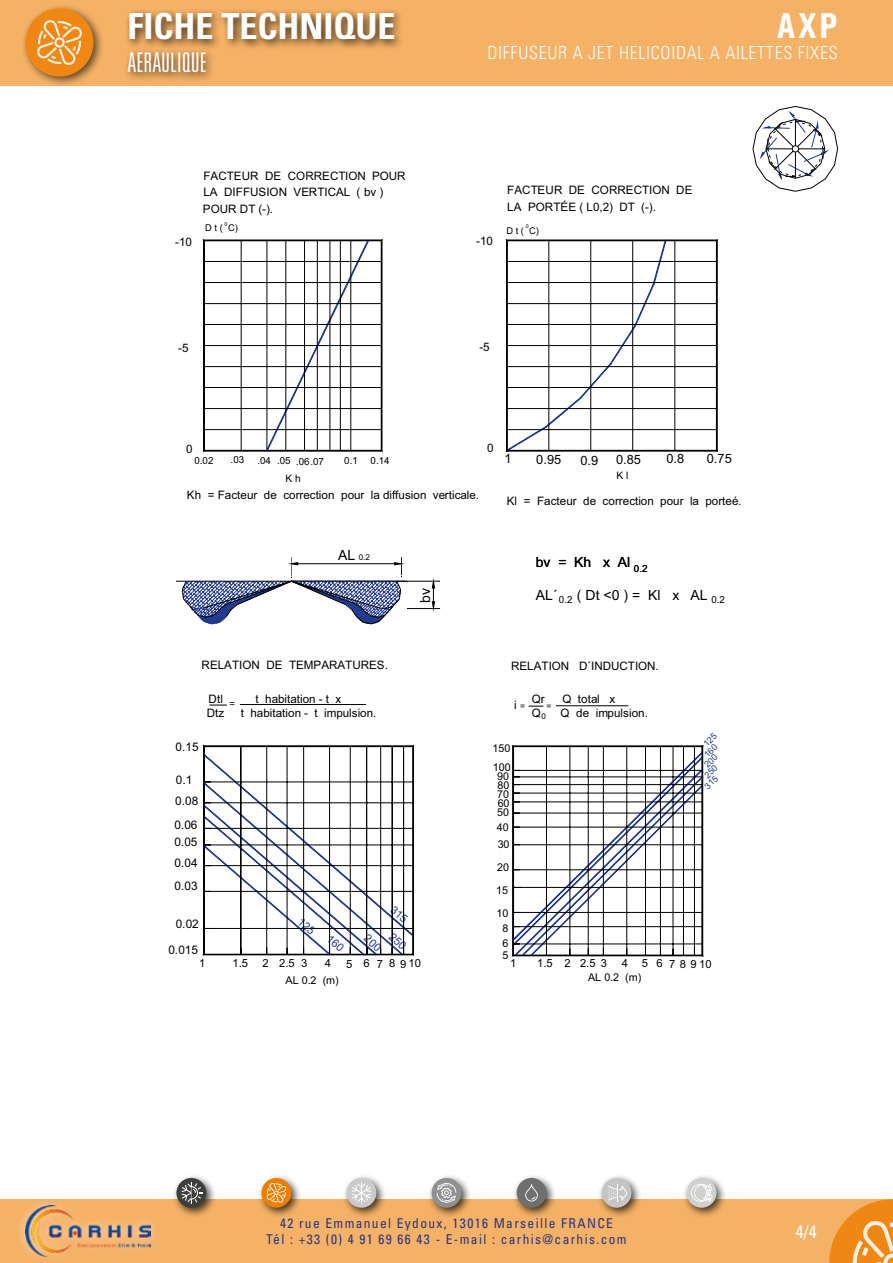
<style>
.page{position:relative;width:893px;height:1263px;background:#fff}
.page>*{position:absolute;margin:0;border:0;box-sizing:border-box;transform-origin:0 0}
.t1{font:700 condensed 36px "Univers LT Std";color:#fff}
.t2{font:700 36px "Univers Condensed";color:#fff}
.t3{font:300 ultra-condensed 27px "Univers LT Std";color:#fff}
.t4{font:300 condensed 18px "Univers LT Std";letter-spacing:.04em;color:#fff}
.t5{font:condensed 18px "Univers LT Std";color:#fff}
.t6{font:13.95px "Arial";color:#000}
.t7{font:condensed 13.5px/16.2px "Univers LT Std";letter-spacing:.1em;color:#283583;text-align:center}
.t8{font:12.9px "Arial";color:#000}
.t9{font:11.85px/25.5px "Arial";letter-spacing:.005em;color:#000;text-align:right}
.t10{font:11.7px/15.5px "Arial";color:#000}
.t11{font:11.25px "Arial";letter-spacing:.315em;color:#000}
.t12{font:10.8px/8.7px "Arial";letter-spacing:-.005em;color:#000}
.t13{font:10.2px "Arial";color:#000}
.t14{font:9.75px "Arial";letter-spacing:-.005em;color:#000}
.t15{font:9.45px "Arial";color:#000}
.t16{font:9.3px "Arial";color:#000}
.t17{font:8.85px/8.1px "Arial";color:#213a8e}
.t18{font:8.7px "Arial";color:#000}
.t19{font:8.1px "Arial";color:#000}
.t20{font:5.4px "Arial";color:#000}
.s1{font-size:13.95px}
.s2{font-size:8.7px}
</style>
<div class="page">
<div style="left:0;top:0;width:893px;height:85px;background:#f5b166"></div>
<div style="left:21px;top:3px;width:83px;height:85px;background:#000;opacity:.75"></div>
<div style="left:26px;top:9px;width:68px;height:68px;background:#f08714;border-radius:50%"></div>
<svg style="left:37px;top:20px;width:45px;height:45px"></svg>
<div style="left:124px;top:8px;width:281px;height:75px;background:#000;opacity:.75"></div>
<div style="left:0;top:1199px;width:893px;height:64px;background:#f5b166"></div>
<div style="left:16px;top:1196px;width:144px;height:67px;background:#fff;opacity:.75"></div>
<img style="left:26px;top:1205px;width:125px;height:51px">
<div style="left:257px;top:1173px;width:45px;height:46px;background:#000;opacity:.75"></div>
<div style="left:261px;top:1178px;width:30px;height:30px;background:#ef7d00;border-radius:50%"></div>
<svg style="left:266px;top:1183px;width:20px;height:20px"></svg>
<hr style="left:892px;top:0;width:1px;height:85px;background:#ef7d00">
<div style="left:172px;top:1173px;width:45px;height:46px;background:#000;opacity:.75"></div>
<div style="left:176px;top:1178px;width:30px;height:30px;background:#3e3e3d;border-radius:50%"></div>
<svg style="left:182px;top:1182px;width:20px;height:21px"></svg>
<div style="left:512px;top:1173px;width:45px;height:46px;background:#000;opacity:.75"></div>
<div style="left:517px;top:1178px;width:29px;height:30px;background:#706f6f;border-radius:50%"></div>
<svg style="left:525px;top:1184px;width:13px;height:17px"></svg>
<div style="left:597px;top:1173px;width:45px;height:46px;background:#000;opacity:.75"></div>
<div style="left:602px;top:1178px;width:29px;height:30px;background:#c5c5c5;border-radius:50%"></div>
<svg style="left:608px;top:1184px;width:19px;height:17px"></svg>
<div style="left:342px;top:1173px;width:45px;height:46px;background:#000;opacity:.75"></div>
<div style="left:347px;top:1178px;width:29px;height:30px;background:#cacaca;border-radius:50%"></div>
<svg style="left:352px;top:1182px;width:19px;height:21px"></svg>
<div style="left:427px;top:1173px;width:45px;height:46px;background:#000;opacity:.75"></div>
<div style="left:432px;top:1178px;width:29px;height:30px;background:#909090;border-radius:50%"></div>
<svg style="left:437px;top:1183px;width:19px;height:20px"></svg>
<div style="left:682px;top:1173px;width:45px;height:46px;background:#000;opacity:.75"></div>
<div style="left:687px;top:1178px;width:29px;height:30px;background:#d0d0cf;border-radius:50%"></div>
<svg style="left:691px;top:1184px;width:21px;height:17px"></svg>
<svg style="left:829px;top:1199px;width:64px;height:64px"></svg>
<svg style="left:753px;top:106px;width:85px;height:85px"></svg>
<svg style="left:204px;top:240px;width:513px;height:211px"></svg>
<hr style="left:240px;top:704px;width:126px;height:1px;background:#000">
<svg style="left:209px;top:705px;width:18px;height:1px"></svg>
<svg style="left:528px;top:706px;width:15px;height:1px"></svg>
<hr style="left:556px;top:705px;width:72px;height:1px;background:#000">
<svg style="left:176px;top:557px;width:264px;height:67px"></svg>
<svg style="left:512px;top:745px;width:192px;height:211px"></svg>
<svg style="left:203px;top:745px;width:211px;height:210px"></svg>
<h1 class="t1" style="left:128px;top:4px;width:270px">FICHE TECHNIQUE</h1>
<h2 class="t3" style="left:128px;top:48px;width:81px">AERAULIQUE</h2>
<h1 class="t2" style="left:776px;top:3px;width:63px">AXP</h1>
<h3 class="t4" style="left:487px;top:42px;width:352px">DIFFUSEUR A JET HELICOIDAL A AILETTES FIXES</h3>
<p class="t10" style="left:175px;top:234px;width:18px">-10</p>
<p class="t10" style="left:203px;top:168px;width:204px">FACTEUR DE CORRECTION POUR<br>LA DIFFUSION VERTICAL ( bv )</p>
<p class="t10" style="left:203px;top:201px;width:72px">POUR DT (-).</p>
<p class="t20" style="left:224px;top:220px;width:4px">0</p>
<p class="t16" style="left:205px;top:222px;width:34px">D t ( C)</p>
<p class="t10" style="left:476px;top:233px;width:18px">-10</p>
<p class="t10" style="left:507px;top:182px;width:187px;line-height:16.8px">FACTEUR DE CORRECTION DE<br>LA PORTÉE ( L0,2) DT (-).</p>
<p class="t20" style="left:526px;top:223px;width:4px">0</p>
<p class="t16" style="left:506px;top:224px;width:34px">D t ( C)</p>
<p class="t10" style="left:178px;top:340px;width:12px">-5</p>
<p class="t10" style="left:479px;top:339px;width:12px">-5</p>
<p class="t10" style="left:186px;top:441px;width:8px">0</p>
<p class="t14" style="left:195px;top:454px;width:20px">0.02</p>
<p class="t14" style="left:231px;top:454px;width:15px">.03</p>
<p class="t14" style="left:257px;top:455px;width:68px">.04 .05 .06.07</p>
<p class="t14" style="left:344px;top:454px;width:15px">0.1</p>
<p class="t14" style="left:371px;top:454px;width:20px">0.14</p>
<p class="t10" style="left:487px;top:440px;width:8px">0</p>
<p class="t8" style="left:505px;top:450px;width:9px">1</p>
<p class="t8" style="left:536px;top:451px;width:26px">0.95</p>
<p class="t8" style="left:580px;top:452px;width:19px">0.9</p>
<p class="t8" style="left:616px;top:451px;width:26px">0.85</p>
<p class="t8" style="left:666px;top:450px;width:19px">0.8</p>
<p class="t8" style="left:707px;top:450px;width:26px">0.75</p>
<p class="t13" style="left:285px;top:471px;width:17px">K h</p>
<p class="t10" style="left:187px;top:487px;width:294px">Kh = Facteur de correction pour la diffusion verticale.</p>
<p class="t19" style="left:338px;top:552px;width:33px"><span class="s1">AL</span> 0.2</p>
<p class="t6" style="left:416px;top:603px;width:16px;rotate:-90deg">bv</p>
<p class="t13" style="left:616px;top:468px;width:13px">K l</p>
<p class="t10" style="left:507px;top:493px;width:236px">Kl = Facteur de correction pour la porteé.</p>
<p class="t6" style="left:536px;top:553px;width:113px">bv = Kh x Al <sub>0.2</sub></p>
<p class="t6" style="left:536px;top:586px;width:191px">AL´ <sub>0.2</sub> ( Dt &lt;0 ) = Kl x AL <sub>0.2</sub></p>
<p class="t10" style="left:202px;top:657px;width:188px">RELATION DE TEMPARATURES.</p>
<p class="t10" style="left:511px;top:659px;width:149px">RELATION D´INDUCTION.</p>
<p class="t10" style="left:514px;top:698px;width:13px">i <span class="s2">=</span></p>
<p class="t10" style="left:532px;top:705px;width:16px">Q<sub>0</sub></p>
<p class="t10" style="left:209px;top:691px;width:16px">Dtl</p>
<p class="t10" style="left:532px;top:691px;width:14px">Qr</p>
<p class="t15" style="left:229px;top:697px;width:7px">=</p>
<p class="t10" style="left:255px;top:691px;width:87px">t habitation - t x</p>
<p class="t10" style="left:562px;top:691px;width:54px">Q total x</p>
<p class="t18" style="left:546px;top:700px;width:7px">=</p>
<p class="t10" style="left:207px;top:705px;width:19px">Dtz</p>
<p class="t10" style="left:241px;top:705px;width:137px">t habitation - t impulsion.</p>
<p class="t10" style="left:560px;top:705px;width:89px">Q de impulsion.</p>
<p class="t9" style="left:175px;top:734px;width:25px">0.15</p>
<p class="t12" style="left:492px;top:744px;width:20px">150</p>
<p class="t9" style="left:176px;top:767px;width:18px">0.1</p>
<p class="t9" style="left:175px;top:812px;width:24px">0.06</p>
<p class="t9" style="left:175px;top:788px;width:25px">0.08</p>
<p class="t12" style="left:493px;top:763px;width:20px">100</p>
<p class="t12" style="left:497px;top:791px;width:14px;line-height:23.5px">60<br>40</p>
<p class="t12" style="left:497px;top:772px;width:14px">90<br>80</p>
<p class="t12" style="left:497px;top:790px;width:13px">70</p>
<p class="t12" style="left:497px;top:808px;width:13px">50</p>
<p class="t9" style="left:175px;top:829px;width:24px">0.05</p>
<p class="t9" style="left:175px;top:874px;width:25px">0.03</p>
<p class="t9" style="left:175px;top:850px;width:25px">0.04</p>
<p class="t12" style="left:498px;top:840px;width:13px">30</p>
<p class="t12" style="left:496px;top:885px;width:13px">15</p>
<p class="t12" style="left:497px;top:863px;width:13px">20</p>
<p class="t12" style="left:496px;top:909px;width:13px">10</p>
<p class="t17" style="left:697px;top:747px;width:23px;text-indent:7px;rotate:-45deg">125<br>160</p>
<p class="t17" style="left:697px;top:779px;width:24px;text-indent:8px;rotate:-45deg">250<br>315</p>
<p class="t9" style="left:168px;top:912px;width:32px">0.02<br>0.015</p>
<p class="t11" style="left:199px;top:956px;width:8px">1</p>
<p class="t11" style="left:325px;top:955px;width:8px">4</p>
<p class="t11" style="left:346px;top:956px;width:76px">5 6 78910</p>
<p class="t11" style="left:233px;top:956px;width:17px">1.5</p>
<p class="t11" style="left:263px;top:956px;width:46px">2 2.5 3</p>
<p class="t12" style="left:286px;top:976px;width:55px">AL 0.2 (m)</p>
<p class="t12" style="left:502px;top:924px;width:7px">8</p>
<p class="t12" style="left:503px;top:939px;width:7px">6</p>
<p class="t12" style="left:502px;top:951px;width:7px">5</p>
<p class="t11" style="left:510px;top:956px;width:8px">1</p>
<p class="t11" style="left:537px;top:956px;width:71px">1.5 2 2.5 3</p>
<p class="t11" style="left:622px;top:956px;width:8px">4</p>
<p class="t11" style="left:642px;top:956px;width:8px">5</p>
<p class="t12" style="left:588px;top:973px;width:55px">AL 0.2 (m)</p>
<p class="t11" style="left:656px;top:956px;width:57px">6 78910</p>
<p class="t7" style="left:266px;top:1215px;width:362px">42 rue Emmanuel Eydoux, 13016 Marseille FRANCE<br>Tél : +33 (0) 4 91 69 66 43 - E-mail : carhis@carhis.com</p>
<h3 class="t5" style="left:796px;top:1220px;width:22px">4/4</h3>
</div>
